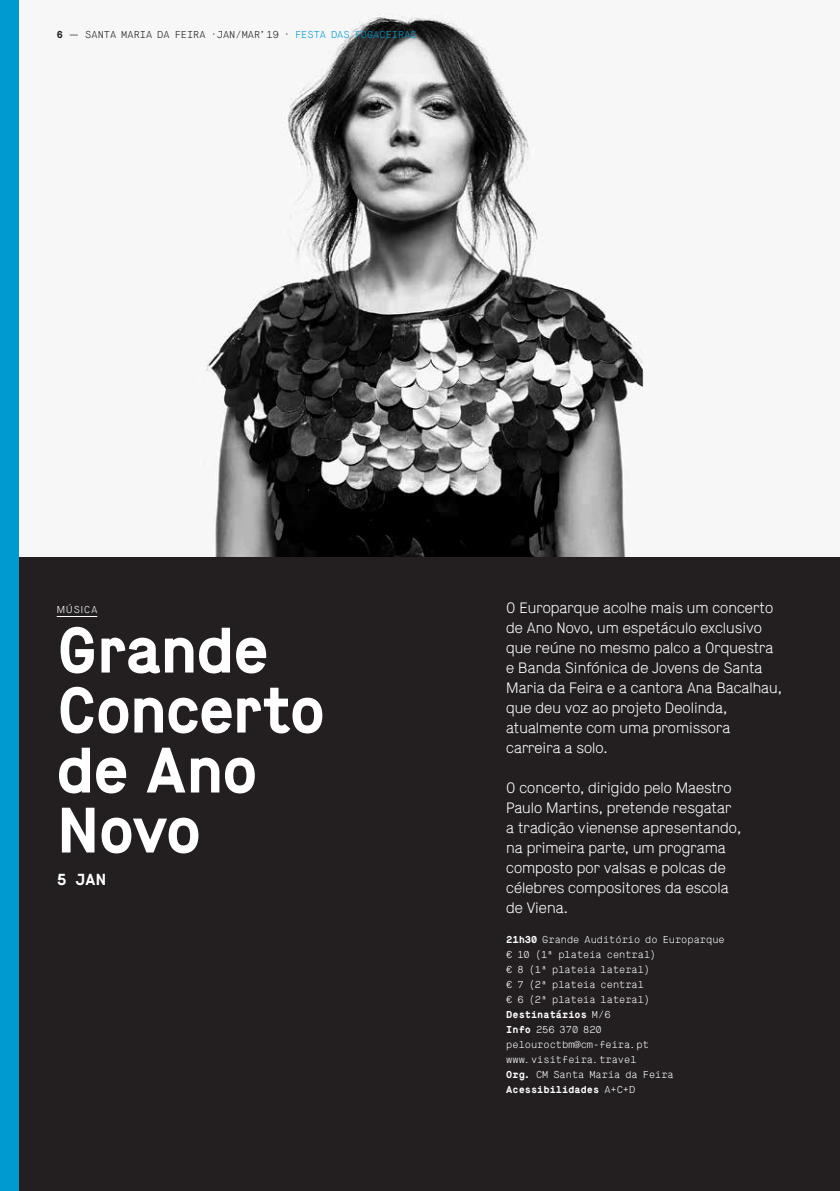
<style>
.page{position:relative;width:840px;height:1191px;background:#fff}
.page>*{position:absolute;margin:0;border:0;box-sizing:border-box;transform-origin:0 0}
.t1{font:700 64px/60px "Maison";letter-spacing:-.015em;color:#fff}
.t2{font:700 16px "Maison Mono";color:#fff}
.t3{font:300 15px/20px "Maison";color:#fff}
.t4{font:300 10px/15px "Maison Mono";color:#fff}
.t5{font:300 10px "Maison Mono";color:#231f20}
.t6{font:300 10px "Maison";letter-spacing:.11em;color:#fff}
.s1{font-weight:700}
.s2{color:#009bce}
</style>
<div class="page">
<div style="left:0;top:557px;width:839px;height:634px;background:#231f20"></div>
<img style="left:18px;top:0;width:626px;height:557px">
<hr style="left:57px;top:616px;width:40px;height:1px;background:#fff">
<div style="left:0;top:0;width:18px;height:1191px;background:#009bce"></div>
<p class="t5" style="left:57px;top:29px;width:361px"><span class="s1">6</span> — SANTA MARIA DA FEIRA ·JAN/MAR’19 · <span class="s2">FESTA DAS FOGACEIRAS</span></p>
<p class="t6" style="left:57px;top:603px;width:42px">MÚSICA</p>
<h1 class="t1" style="left:57px;top:621px;width:269px">Grande<br>Concerto de Ano<br>Novo</h1>
<p class="t2" style="left:57px;top:869px;width:51px">5 JAN</p>
<p class="t3" style="left:506px;top:598px;width:277px">O Europarque acolhe mais um concerto de Ano Novo, um espetáculo exclusivo que reúne no mesmo palco a Orquestra e Banda Sinfónica de Jovens de Santa<br>Maria da Feira e a cantora Ana Bacalhau, que deu voz ao projeto Deolinda, atualmente com uma promissora carreira a solo.</p>
<p class="t3" style="left:506px;top:778px;width:236px">O concerto, dirigido pelo Maestro<br>Paulo Martins, pretende resgatar a tradição vienense apresentando, na primeira parte, um programa composto por valsas e polcas de célebres compositores da escola de Viena.</p>
<p class="t4" style="left:506px;top:932px;width:220px"><span class="s1">21h30</span> Grande Auditório do Europarque € 10 (1ª plateia central)<br>€ 8 (1ª plateia lateral)<br>€ 7 (2ª plateia central<br>€ 6 (2ª plateia lateral)<br><span class="s1">Destinatários</span> M/6<br><span class="s1">Info</span> 256 370 820 pelouroctbm@cm‑feira.pt www.visitfeira.travel<br><span class="s1">Org.</span> CM Santa Maria da Feira<br><span class="s1">Acessibilidades</span> A+C+D</p>
</div>
